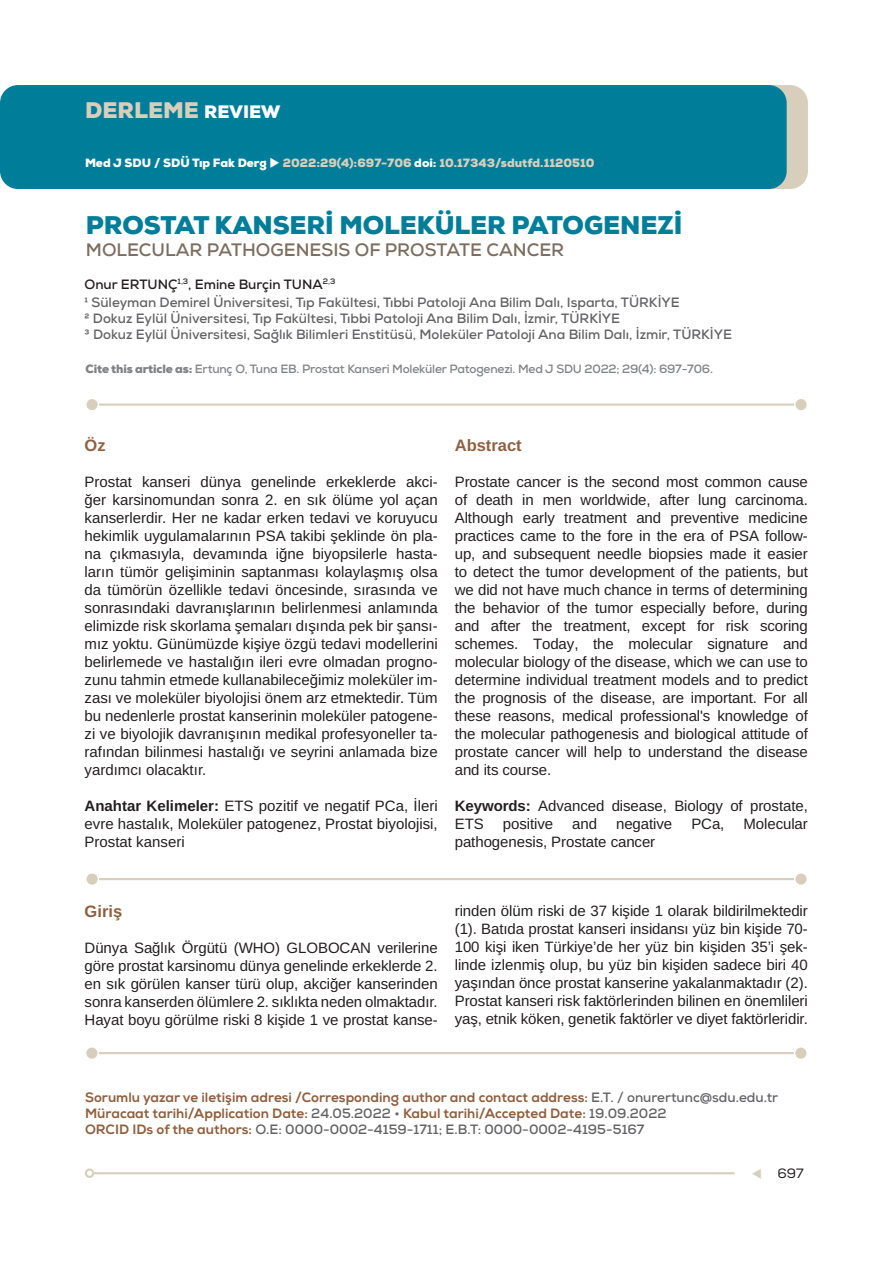
<style>
.page{position:relative;width:893px;height:1263px;background:#fff}
.page>*{position:absolute;margin:0;border:0;box-sizing:border-box;transform-origin:0 0}
.t1{font:900 25.5px "Nexa";letter-spacing:-.005em;color:#007e99}
.t2{font:900 22.5px "Nexa";color:#d8cebc}
.t3{font:700 18px "Nexa";color:#7c6d60}
.t4{font:700 16.5px "Arimo";color:#8f5f3f}
.t5{font:15px/18px "Arimo";letter-spacing:-.005em;color:#231f20;text-align:justify}
.t6{font:700 13.5px/18.1px "Nexa";color:#636366}
.t7{font:800 13.5px/16.2px "Nexa";color:#8f5f3f}
.t8{font:13.5px "Nexa";color:#231f20}
.t9{font:700 12px "Nexa";letter-spacing:-.015em;color:#808285}
.t10{font:900 12px "Nexa";color:#d8cebc}
.s1{font-size:18px;color:#fff}
.s2{color:#fff}
.s3{color:#231f20}
.s4{font-weight:900}
.s5{font-weight:700}
.s6{font-weight:700;color:#636366}
.s7{color:#d8cebc}
</style>
<div class="page">
<hr style="left:93px;top:1172px;width:642px;height:2px;background:#d8cebc">
<div style="left:85px;top:1168px;width:9px;height:10px;border:2px solid #d8cebc;border-radius:50%"></div>
<div style="left:16px;top:85px;width:792px;height:104px;background:#d8cebc;border-radius:18px"></div>
<div style="left:0;top:85px;width:787px;height:104px;background:#007e99;border-radius:18px"></div>
<hr style="left:90px;top:1052px;width:715px;height:2px;background:#d8cebc">
<div style="left:86px;top:1047px;width:12px;height:12px;background:#d8cebc;border-radius:50%"></div>
<div style="left:85px;top:1046px;width:14px;height:14px;border:2px solid #fff;border-radius:50%"></div>
<div style="left:794px;top:1047px;width:13px;height:12px;background:#d8cebc;border-radius:50%"></div>
<div style="left:794px;top:1046px;width:14px;height:14px;border:2px solid #fff;border-radius:50%"></div>
<hr style="left:90px;top:404px;width:715px;height:2px;background:#d8cebc">
<div style="left:86px;top:398px;width:12px;height:13px;background:#d8cebc;border-radius:50%"></div>
<div style="left:85px;top:397px;width:14px;height:15px;border:2px solid #fff;border-radius:50%"></div>
<div style="left:795px;top:398px;width:12px;height:13px;background:#d8cebc;border-radius:50%"></div>
<div style="left:794px;top:398px;width:14px;height:14px;border:2px solid #fff;border-radius:50%"></div>
<hr style="left:90px;top:878px;width:715px;height:2px;background:#d8cebc">
<div style="left:86px;top:873px;width:12px;height:12px;background:#d8cebc;border-radius:50%"></div>
<div style="left:85px;top:872px;width:14px;height:14px;border:2px solid #fff;border-radius:50%"></div>
<div style="left:795px;top:873px;width:12px;height:12px;background:#d8cebc;border-radius:50%"></div>
<div style="left:794px;top:872px;width:14px;height:14px;border:2px solid #fff;border-radius:50%"></div>
<h2 class="t2" style="left:85px;top:96px;width:197px">DERLEME <span class="s1">REVIEW</span></h2>
<p class="t10" style="left:85px;top:155px;width:511px"><span class="s2">Med J SDU / SDÜ Tıp Fak Derg</span> <span class="s2">◆</span> 2022:29(4):697-706 <span class="s2">doi:</span> 10.17343/sdutfd.1120510</p>
<h1 class="t1" style="left:86px;top:209px;width:598px">PROSTAT KANSERİ MOLEKÜLER PATOGENEZİ</h1>
<p class="t3" style="left:86px;top:238px;width:480px">MOLECULAR PATHOGENESIS OF PROSTATE CANCER</p>
<p class="t6" style="left:85px;top:275px;width:597px"><span class="s3">Onur ERTUNÇ</span><sup>1,3</sup><span class="s3">, Emine Burçin TUNA</span><sup>2,3<br></sup>1 Süleyman Demirel Üniversitesi, Tıp Fakültesi, Tıbbi Patoloji Ana Bilim Dalı, Isparta, TÜRKİYE</p>
<p class="t6" style="left:85px;top:310px;width:649px;line-height:16.2px">2 Dokuz Eylül Üniversitesi, Tıp Fakültesi, Tıbbi Patoloji Ana Bilim Dalı, İzmir, TÜRKİYE<br>3 Dokuz Eylül Üniversitesi, Sağlık Bilimleri Enstitüsü, Moleküler Patoloji Ana Bilim Dalı, İzmir, TÜRKİYE</p>
<p class="t9" style="left:86px;top:361px;width:629px"><span class="s4">Cite this article as:</span> Ertunç O, Tuna EB. Prostat Kanseri Moleküler Patogenezi. Med J SDU 2022; 29(4): 697-706.</p>
<p class="t4" style="left:85px;top:434px;width:23px">Öz</p>
<p class="t5" style="left:85px;top:473px;width:355px">Prostat kanseri dünya genelinde erkeklerde akci&shy;ğer karsinomundan sonra 2. en sık ölüme yol açan kanserlerdir. Her ne kadar erken tedavi ve koruyucu hekimlik uygulamalarının PSA takibi şeklinde ön pla&shy;na çıkmasıyla, devamında iğne biyopsilerle hasta&shy;ların tümör gelişiminin saptanması kolaylaşmış olsa da tümörün özellikle tedavi öncesinde, sırasında ve sonrasındaki davranışlarının belirlenmesi anlamında elimizde risk skorlama şemaları dışında pek bir şansı&shy;mız yoktu. Günümüzde kişiye özgü tedavi modellerini belirlemede ve hastalığın ileri evre olmadan progno&shy;zunu tahmin etmede kullanabileceğimiz moleküler im&shy;zası ve moleküler biyolojisi önem arz etmektedir. Tüm bu nedenlerle prostat kanserinin moleküler patogene&shy;zi ve biyolojik davranışının medikal profesyoneller ta&shy;rafından bilinmesi hastalığı ve seyrini anlamada bize yardımcı olacaktır.</p>
<p class="t5" style="left:85px;top:797px;width:355px"><span class="s5">Anahtar Kelimeler:</span> ETS pozitif ve negatif PCa, İleri evre hastalık, Moleküler patogenez, Prostat biyolojisi, Prostat kanseri</p>
<p class="t4" style="left:455px;top:434px;width:68px">Abstract</p>
<p class="t5" style="left:455px;top:473px;width:355px">Prostate cancer is the second most common cause of death in men worldwide, after lung carcinoma.<br>Although early treatment and preventive medicine practices came to the fore in the era of PSA follow&shy;up, and subsequent needle biopsies made it easier to detect the tumor development of the patients, but we did not have much chance in terms of determining the behavior of the tumor especially before, during and after the treatment, except for risk scoring schemes. Today, the molecular signature and molecular biology of the disease, which we can use to determine individual treatment models and to predict the prognosis of the disease, are important. For all these reasons, medical professional's knowledge of the molecular pathogenesis and biological attitude of prostate cancer will help to understand the disease and its course.</p>
<p class="t5" style="left:455px;top:797px;width:355px"><span class="s5">Keywords:</span> Advanced disease, Biology of prostate,<br>ETS</p>
<p class="t5" style="left:503px;top:815px;width:52px">positive</p>
<p class="t5" style="left:572px;top:815px;width:26px">and</p>
<p class="t5" style="left:616px;top:815px;width:58px">negative</p>
<p class="t5" style="left:691px;top:815px;width:35px">PCa,</p>
<p class="t5" style="left:743px;top:815px;width:66px">Molecular</p>
<p class="t5" style="left:455px;top:833px;width:202px">pathogenesis, Prostate cancer</p>
<p class="t4" style="left:85px;top:900px;width:39px">Giriş</p>
<p class="t5" style="left:85px;top:939px;width:355px">Dünya Sağlık Örgütü (WHO) GLOBOCAN verilerine göre prostat karsinomu dünya genelinde erkeklerde 2. en sık görülen kanser türü olup, akciğer kanserinden sonra kanserden ölümlere 2. sıklıkta neden olmaktadır.<br>Hayat boyu görülme riski 8 kişide 1 ve prostat kanse-</p>
<p class="t5" style="left:455px;top:902px;width:355px">rinden ölüm riski de 37 kişide 1 olarak bildirilmektedir (1). Batıda prostat kanseri insidansı yüz bin kişide 70- 100 kişi iken Türkiye’de her yüz bin kişiden 35’i şek&shy;linde izlenmiş olup, bu yüz bin kişiden sadece biri 40 yaşından önce prostat kanserine yakalanmaktadır (2).<br>Prostat kanseri risk faktörlerinden bilinen en önemlileri yaş, etnik köken, genetik faktörler ve diyet faktörleridir.</p>
<p class="t7" style="left:85px;top:1089px;width:695px">Sorumlu yazar ve iletişim adresi /Corresponding author and contact address: <span class="s6">E.T. / onurertunc@sdu.edu.tr<br></span>Müracaat tarihi/Application Date: <span class="s6">24.05.2022 •</span> Kabul tarihi/Accepted Date: <span class="s6">19.09.2022<br></span>ORCID IDs of the authors: <span class="s6">O.E: 0000-0002-4159-1711; E.B.T: 0000-0002-4195-5167</span></p>
<p class="t8" style="left:751px;top:1165px;width:54px"><span class="s7">▼</span> 697</p>
</div>
